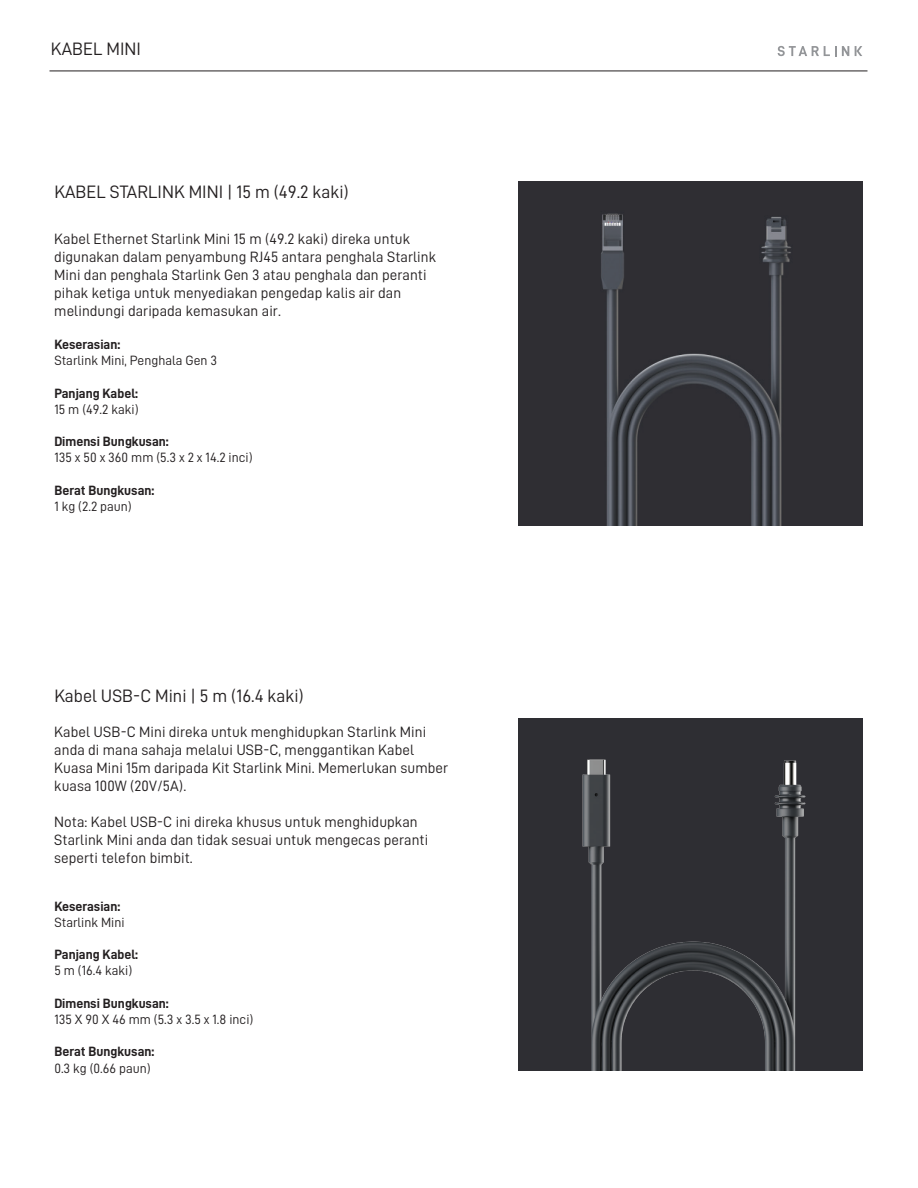
<style>
.page{position:relative;width:918px;height:1188px;background:#fff}
.page>*{position:absolute;margin:0;border:0;box-sizing:border-box;transform-origin:0 0}
.t1{font:18px "D DIN";color:#231f20}
.t2{font:15px/18px "D DIN";letter-spacing:.005em;color:#231f20}
.t3{font:13.5px "D DIN";color:#231f20}
.t4{font:13.5px "D DIN Bold";color:#231f20}
</style>
<div class="page">
<img style="left:518px;top:182px;width:344px;height:344px">
<svg style="left:778px;top:46px;width:71px;height:10px"></svg>
<svg style="left:855px;top:46px;width:7px;height:10px"></svg>
<hr style="left:50px;top:71px;width:817px;height:1px;background:#231f20">
<img style="left:518px;top:718px;width:345px;height:353px">
<p class="t1" style="left:51px;top:39px;width:91px">KABEL MINI</p>
<p class="t1" style="left:54px;top:182px;width:296px">KABEL STARLINK MINI | 15 m (49.2 kaki)</p>
<p class="t2" style="left:54px;top:229px;width:383px">Kabel Ethernet Starlink Mini 15 m (49.2 kaki) direka untuk digunakan dalam penyambung RJ45 antara penghala Starlink Mini dan penghala Starlink Gen 3 atau penghala dan peranti pihak ketiga untuk menyediakan pengedap kalis air dan melindungi daripada kemasukan air.</p>
<p class="t4" style="left:54px;top:337px;width:67px">Keserasian:</p>
<p class="t3" style="left:54px;top:353px;width:164px">Starlink Mini, Penghala Gen 3</p>
<p class="t4" style="left:54px;top:385px;width:85px">Panjang Kabel:</p>
<p class="t3" style="left:54px;top:402px;width:86px">15 m (49.2 kaki)</p>
<p class="t4" style="left:54px;top:434px;width:116px">Dimensi Bungkusan:</p>
<p class="t3" style="left:54px;top:450px;width:200px">135 x 50 x 360 mm (5.3 x 2 x 14.2 inci)</p>
<p class="t4" style="left:54px;top:483px;width:101px">Berat Bungkusan:</p>
<p class="t3" style="left:54px;top:499px;width:79px">1 kg (2.2 paun)</p>
<p class="t1" style="left:54px;top:686px;width:251px">Kabel USB-C Mini | 5 m (16.4 kaki)</p>
<p class="t2" style="left:54px;top:723px;width:395px">Kabel USB-C Mini direka untuk menghidupkan Starlink Mini anda di mana sahaja melalui USB-C, menggantikan Kabel Kuasa Mini 15m daripada Kit Starlink Mini. Memerlukan sumber kuasa 100W (20V/5A).</p>
<p class="t2" style="left:54px;top:813px;width:375px">Nota: Kabel USB-C ini direka khusus untuk menghidupkan<br>Starlink Mini anda dan tidak sesuai untuk mengecas peranti seperti telefon bimbit.</p>
<p class="t4" style="left:54px;top:898px;width:67px">Keserasian:</p>
<p class="t3" style="left:54px;top:915px;width:72px">Starlink Mini</p>
<p class="t4" style="left:54px;top:947px;width:85px">Panjang Kabel:</p>
<p class="t3" style="left:54px;top:963px;width:79px">5 m (16.4 kaki)</p>
<p class="t4" style="left:54px;top:996px;width:116px">Dimensi Bungkusan:</p>
<p class="t3" style="left:54px;top:1012px;width:201px">135 X 90 X 46 mm (5.3 x 3.5 x 1.8 inci)</p>
<p class="t4" style="left:54px;top:1044px;width:101px">Berat Bungkusan:</p>
<p class="t3" style="left:54px;top:1061px;width:98px">0.3 kg (0.66 paun)</p>
</div>
